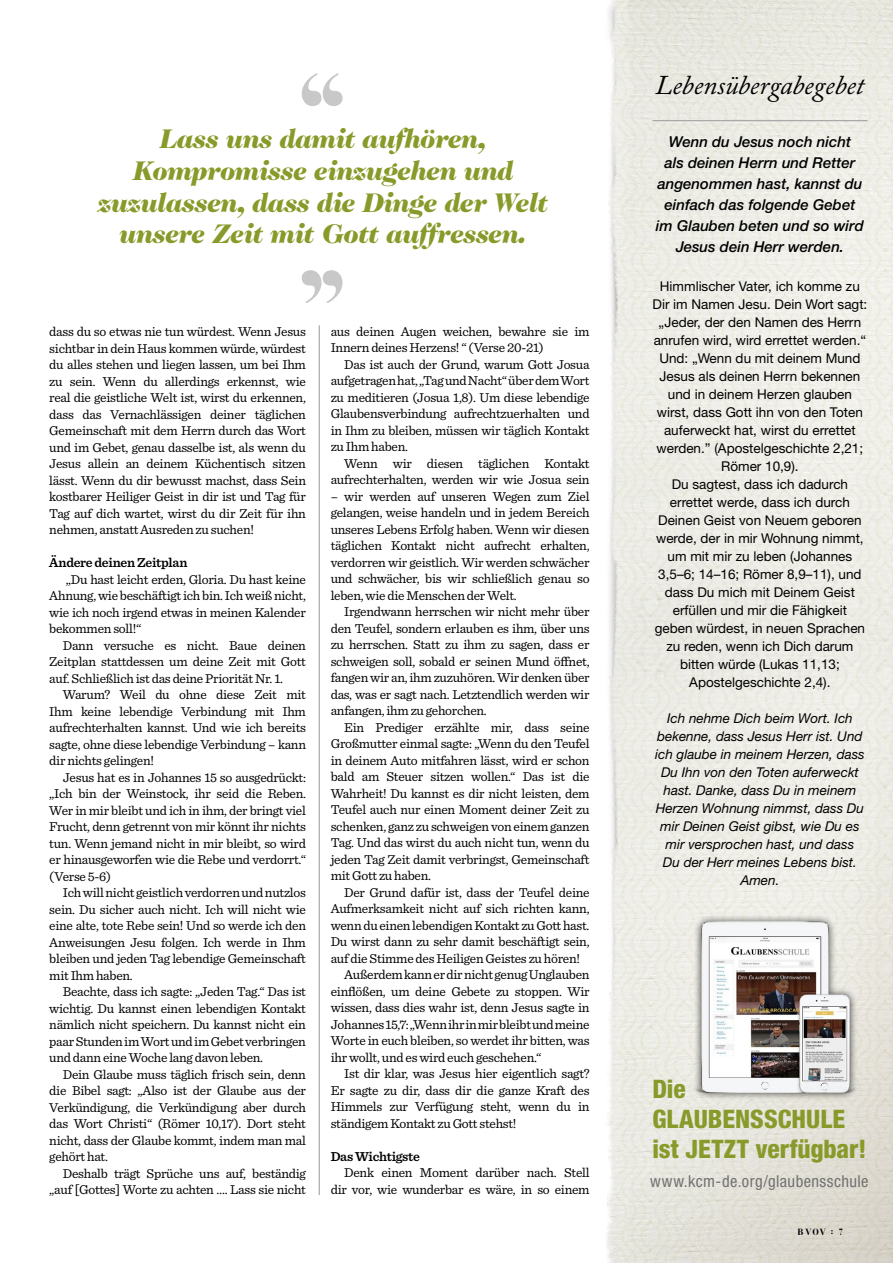
<style>
.page{position:relative;width:893px;height:1263px;background:#fff}
.page>*{position:absolute;margin:0;border:0;box-sizing:border-box;transform-origin:0 0}
.t1{font:italic 900 27.3px/31.8px "Caslon 224 Std";letter-spacing:-.02em;color:#889a29;text-align:center}
.t2{font:italic 27px "Adobe Caslon Pro";color:#000}
.t3{font:800 condensed 25.5px/30px "Helvetica Neue LT Std";color:#889a29}
.t4{font:condensed 16.5px "Helvetica Neue LT Std";letter-spacing:.025em;color:#727271}
.t5{font:italic 500 15px/21px "Helvetica Neue LT Std";color:#000;text-align:center}
.t6{font:13.5px/16.5px "Sentinel";letter-spacing:-.02em;color:#000;text-align:justify}
.t7{font:13.5px/18px "Helvetica Neue LT Std";color:#000;text-align:center}
.t8{font:italic 13.5px/18px "Helvetica Neue LT Std";color:#000;text-align:center}
.t9{font:600 13.5px "Sentinel";letter-spacing:-.02em;color:#000}
.t10{font:700 9px "Bauer Bodoni Std";color:#000}
</style>
<div class="page">
<hr style="left:319px;top:325px;width:1px;height:870px;background:#979696">
<svg style="left:302px;top:73px;width:40px;height:33px"></svg>
<svg style="left:302px;top:270px;width:40px;height:33px"></svg>
<img style="left:606px;top:0;width:287px;height:1263px">
<hr style="left:652px;top:120px;width:215px;height:1px;background:#a3a3a3">
<img style="left:684px;top:905px;width:177px;height:205px">
<h2 class="t2" style="left:655px;top:68px;width:210px">Lebensübergabegebet</h2>
<h1 class="t1" style="left:97px;top:122px;width:452px">Lass uns damit aufhören,<br>Kompromisse einzugehen und zuzulassen, dass die Dinge der Welt unsere Zeit mit Gott auffressen.</h1>
<p class="t5" style="left:656px;top:131px;width:210px">Wenn du Jesus noch nicht<br>als deinen Herrn und Retter angenommen hast, kannst du einfach das folgende Gebet im Glauben beten und so wird<br>Jesus dein Herr werden.</p>
<p class="t7" style="left:652px;top:277px;width:216px">Himmlischer Vater, ich komme zu<br>Dir im Namen Jesu. Dein Wort sagt: „Jeder, der den Namen des Herrn anrufen wird, wird errettet werden.“<br>Und: „Wenn du mit deinem Mund<br>Jesus als deinen Herrn bekennen und in deinem Herzen glauben wirst, dass Gott ihn von den Toten auferweckt hat, wirst du errettet werden.” (Apostelgeschichte 2,21;<br>Römer 10,9).<br>Du sagtest, dass ich dadurch errettet werde, dass ich durch<br>Deinen Geist von Neuem geboren werde, der in mir Wohnung nimmt, um mit mir zu leben (Johannes<br>3,5–6; 14–16; Römer 8,9–11), und dass Du mich mit Deinem Geist erfüllen und mir die Fähigkeit geben würdest, in neuen Sprachen zu reden, wenn ich Dich darum bitten würde (Lukas 11,13;<br>Apostelgeschichte 2,4).</p>
<p class="t8" style="left:655px;top:709px;width:211px">Ich nehme Dich beim Wort. Ich bekenne, dass Jesus Herr ist. Und ich glaube in meinem Herzen, dass<br>Du Ihn von den Toten auferweckt hast. Danke, dass Du in meinem<br>Herzen Wohnung nimmst, dass Du mir Deinen Geist gibst, wie Du es mir versprochen hast, und dass<br>Du der Herr meines Lebens bist.<br>Amen.</p>
<p class="t6" style="left:331px;top:322px;width:260px">aus deinen Augen weichen, bewahre sie im<br>Innern deines Herzens! “ (Verse 20-21)</p>
<p class="t6" style="left:331px;top:355px;width:260px;text-indent:14px">Das ist auch der Grund, warum Gott Josua aufgetragen hat, „Tag und Nacht“ über dem Wort zu meditieren (Josua 1,8). Um diese lebendige Glaubensverbindung aufrechtzuerhalten und in Ihm zu bleiben, müssen wir täglich Kontakt zu Ihm haben.</p>
<p class="t6" style="left:331px;top:454px;width:260px;text-align:right">Wenn wir diesen täglichen Kontakt aufrechterhalten, werden wir wie Josua sein</p>
<p class="t6" style="left:331px;top:487px;width:260px">– wir werden auf unseren Wegen zum Ziel gelangen, weise handeln und in jedem Bereich unseres Lebens Erfolg haben. Wenn wir diesen täglichen Kontakt nicht aufrecht erhalten, verdorren wir geistlich. Wir werden schwächer und schwächer, bis wir schließlich genau so leben, wie die Menschen der Welt.</p>
<p class="t6" style="left:331px;top:603px;width:260px;text-indent:14px">Irgendwann herrschen wir nicht mehr über den Teufel, sondern erlauben es ihm, über uns zu herrschen. Statt zu ihm zu sagen, dass er schweigen soll, sobald er seinen Mund öffnet, fangen wir an, ihm zuzuhören. Wir denken über das, was er sagt nach. Letztendlich werden wir anfangen, ihm zu gehorchen.</p>
<p class="t6" style="left:331px;top:718px;width:260px;text-indent:14px">Ein Prediger erzählte mir, dass seine Großmutter einmal sagte: „Wenn du den Teufel in deinem Auto mitfahren lässt, wird er schon bald am Steuer sitzen wollen.“ Das ist die Wahrheit! Du kannst es dir nicht leisten, dem Teufel auch nur einen Moment deiner Zeit zu schenken, ganz zu schweigen von einem ganzen Tag. Und das wirst du auch nicht tun, wenn du jeden Tag Zeit damit verbringst, Gemeinschaft mit Gott zu haben.</p>
<p class="t6" style="left:344px;top:883px;width:247px">Der Grund dafür ist, dass der Teufel deine</p>
<p class="t6" style="left:331px;top:900px;width:260px">Aufmerksamkeit nicht auf sich richten kann,</p>
<p class="t6" style="left:331px;top:916px;width:260px">wenn du einen lebendigen Kontakt zu Gott hast.</p>
<p class="t6" style="left:331px;top:933px;width:260px">Du wirst dann zu sehr damit beschäftigt sein,</p>
<p class="t6" style="left:331px;top:949px;width:251px">auf die Stimme des Heiligen Geistes zu hören!</p>
<p class="t6" style="left:344px;top:966px;width:247px">Außerdem kann er dir nicht genug Unglauben</p>
<p class="t6" style="left:331px;top:982px;width:260px">einflößen, um deine Gebete zu stoppen. Wir</p>
<p class="t6" style="left:331px;top:999px;width:260px">wissen, dass dies wahr ist, denn Jesus sagte in</p>
<p class="t6" style="left:331px;top:1015px;width:260px">Johannes 15,7: „Wenn ihr in mir bleibt und meine</p>
<p class="t6" style="left:331px;top:1032px;width:260px">Worte in euch bleiben, so werdet ihr bitten, was</p>
<p class="t6" style="left:331px;top:1048px;width:212px">ihr wollt, und es wird euch geschehen.“</p>
<p class="t6" style="left:344px;top:1065px;width:247px">Ist dir klar, was Jesus hier eigentlich sagt?</p>
<p class="t6" style="left:331px;top:1081px;width:260px">Er sagte zu dir, dass dir die ganze Kraft des</p>
<p class="t6" style="left:331px;top:1098px;width:260px">Himmels zur Verfügung steht, wenn du in</p>
<p class="t6" style="left:331px;top:1114px;width:187px">ständigem Kontakt zu Gott stehst!</p>
<p class="t9" style="left:331px;top:1146px;width:91px">Das Wichtigste</p>
<p class="t6" style="left:331px;top:1164px;width:260px;text-align:right">Denk einen Moment darüber nach. Stell dir vor, wie wunderbar es wäre, in so einem</p>
<p class="t6" style="left:49px;top:322px;width:258px">dass du so etwas nie tun würdest. Wenn Jesus sichtbar in dein Haus kommen würde, würdest du alles stehen und liegen lassen, um bei Ihm zu sein. Wenn du allerdings erkennst, wie real die geistliche Welt ist, wirst du erkennen, dass das Vernachlässigen deiner täglichen Gemeinschaft mit dem Herrn durch das Wort und im Gebet, genau dasselbe ist, als wenn du Jesus allein an deinem Küchentisch sitzen lässt. Wenn du dir bewusst machst, dass Sein kostbarer Heiliger Geist in dir ist und Tag für Tag auf dich wartet, wirst du dir Zeit für ihn nehmen, anstatt Ausreden zu suchen!</p>
<p class="t9" style="left:49px;top:552px;width:140px">Ändere deinen Zeitplan</p>
<p class="t6" style="left:49px;top:570px;width:258px;text-indent:17px">„Du hast leicht erden, Gloria. Du hast keine Ahnung, wie beschäftigt ich bin. Ich weiß nicht, wie ich noch irgend etwas in meinen Kalender bekommen soll!“</p>
<p class="t6" style="left:49px;top:636px;width:258px;text-indent:14px">Dann versuche es nicht. Baue deinen Zeitplan stattdessen um deine Zeit mit Gott auf. Schließlich ist das deine Priorität Nr. 1.</p>
<p class="t6" style="left:49px;top:685px;width:258px;text-indent:14px">Warum? Weil du ohne diese Zeit mit Ihm keine lebendige Verbindung mit Ihm aufrechterhalten kannst. Und wie ich bereits sagte, ohne diese lebendige Verbindung – kann dir nichts gelingen!</p>
<p class="t6" style="left:49px;top:768px;width:258px;text-indent:14px">Jesus hat es in Johannes 15 so ausgedrückt: „Ich bin der Weinstock, ihr seid die Reben.<br>Wer in mir bleibt und ich in ihm, der bringt viel Frucht, denn getrennt von mir könnt ihr nichts tun. Wenn jemand nicht in mir bleibt, so wird er hinausgeworfen wie die Rebe und verdorrt.“ (Verse 5-6)</p>
<p class="t6" style="left:49px;top:883px;width:258px;text-indent:14px">Ich will nicht geistlich verdorren und nutzlos sein. Du sicher auch nicht. Ich will nicht wie eine alte, tote Rebe sein! Und so werde ich den Anweisungen Jesu folgen. Ich werde in Ihm bleiben und jeden Tag lebendige Gemeinschaft mit Ihm haben.</p>
<p class="t6" style="left:49px;top:982px;width:258px;text-indent:14px">Beachte, dass ich sagte: „Jeden Tag.“ Das ist wichtig. Du kannst einen lebendigen Kontakt nämlich nicht speichern. Du kannst nicht ein paar Stunden im Wort und im Gebet verbringen und dann eine Woche lang davon leben.</p>
<p class="t6" style="left:49px;top:1065px;width:258px;text-indent:14px">Dein Glaube muss täglich frisch sein, denn die Bibel sagt: „Also ist der Glaube aus der Verkündigung, die Verkündigung aber durch das Wort Christi“ (Römer 10,17). Dort steht nicht, dass der Glaube kommt, indem man mal gehört hat.</p>
<p class="t6" style="left:49px;top:1164px;width:258px;text-align:right">Deshalb trägt Sprüche uns auf, beständig „auf [Gottes] Worte zu achten …. Lass sie nicht</p>
<h3 class="t3" style="left:652px;top:1074px;width:216px">Die<br>GLAUBENSSCHULE ist JETZT verfügbar!</h3>
<p class="t4" style="left:650px;top:1171px;width:220px">www.kcm-de.org/glaubensschule</p>
<p class="t10" style="left:798px;top:1226px;width:47px">BVOV : 7</p>
</div>
